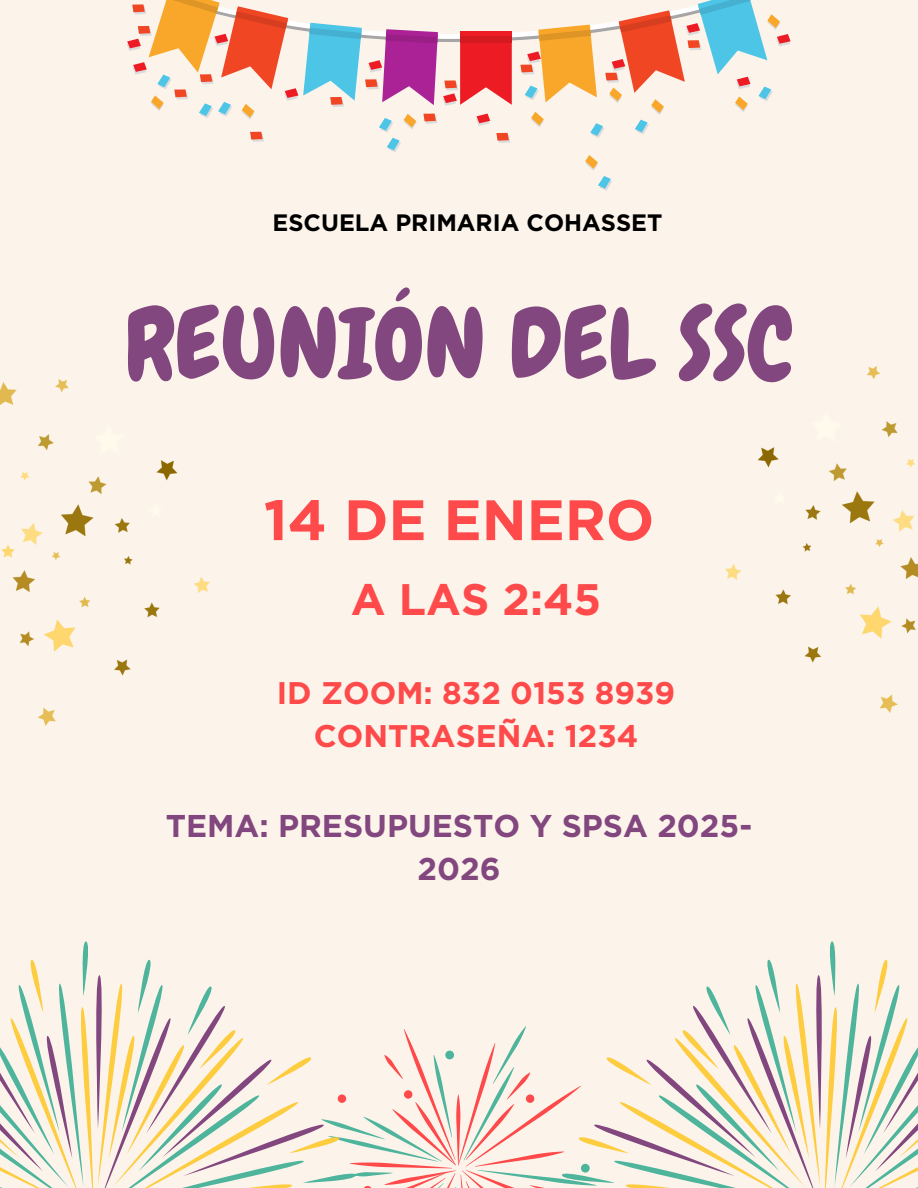
<style>
.page{position:relative;width:918px;height:1188px;background:#fcf4eb}
.page>*{position:absolute;margin:0;border:0;box-sizing:border-box;transform-origin:0 0}
.t1{font:97.35px "Chewy";color:#82477e}
.t2{font:700 56.85px "Gotham";color:#fe4a4a}
.t3{font:700 44.1px "Gotham";color:#fe4a4a}
.t4{font:700 31.5px/42.8px "Gotham";color:#82477e;text-align:center}
.t5{font:700 31.35px/43.5px "Gotham";color:#fe4a4a;text-align:center}
.t6{font:700 23.7px "Gotham";color:#000}
</style>
<div class="page">
<svg style="left:0;top:941px;width:918px;height:247px"></svg>
<img style="left:725px;top:366px;width:193px;height:347px">
<img style="left:0;top:379px;width:210px;height:347px">
<svg style="left:127px;top:0;width:664px;height:191px"></svg>
<p class="t6" style="left:273px;top:208px;width:391px">ESCUELA PRIMARIA COHASSET</p>
<p class="t1" style="left:125px;top:282px;width:669px">REUNIÓN DEL SSC</p>
<h1 class="t2" style="left:264px;top:486px;width:392px">14 DE ENERO</h1>
<p class="t3" style="left:351px;top:573px;width:252px">A LAS 2:45</p>
<p class="t5" style="left:277px;top:671px;width:400px">ID ZOOM: 832 0153 8939<br>CONTRASEÑA: 1234</p>
<h2 class="t4" style="left:166px;top:805px;width:588px">TEMA: PRESUPUESTO Y SPSA 2025-<br>2026</h2>
</div>
